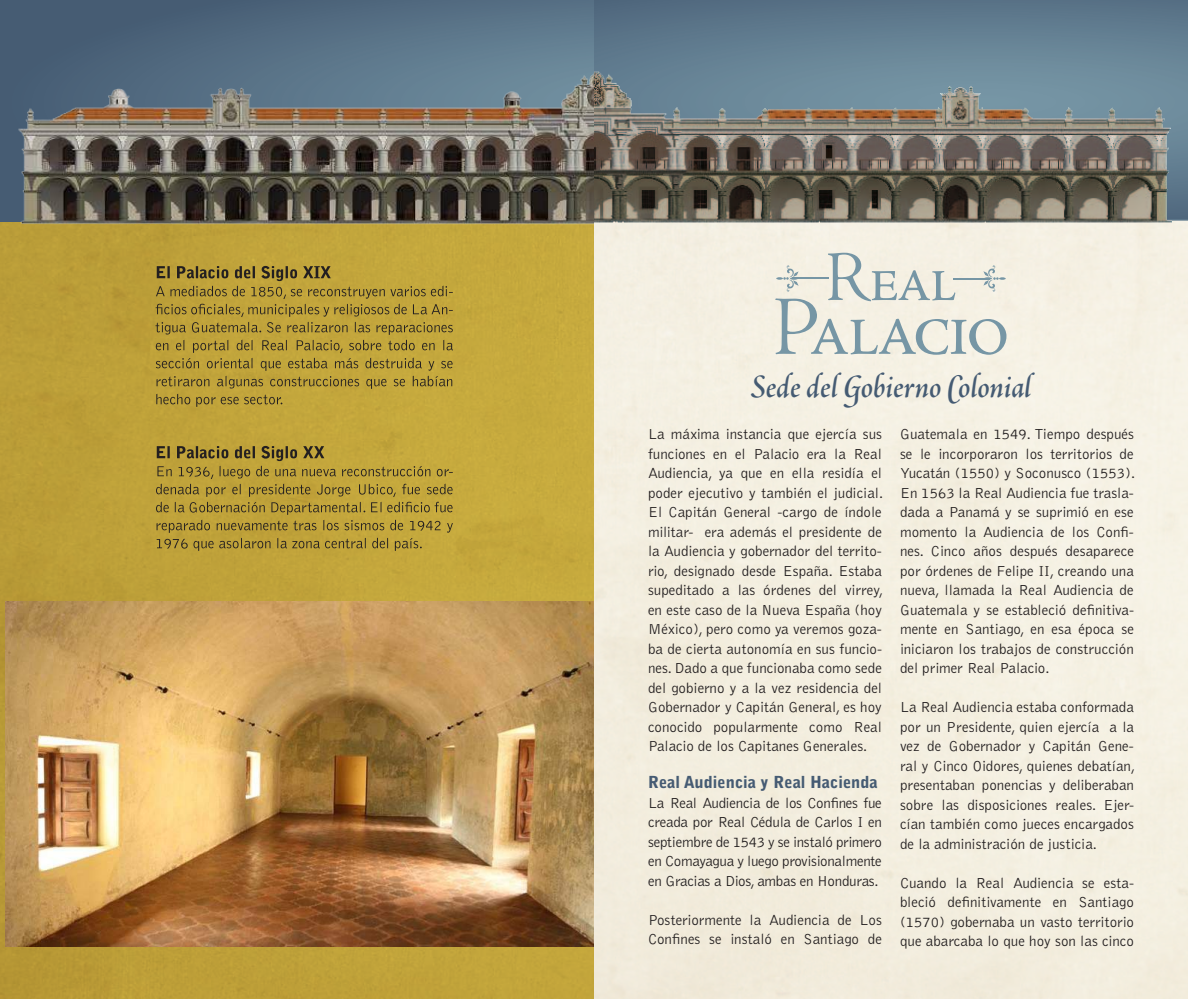
<style>
.page{position:relative;width:1188px;height:999px;background:#fff}
.page>*{position:absolute;margin:0;border:0;box-sizing:border-box;transform-origin:0 0}
.t1{font:87.75px "Adobe Jenson MM SC 371 58";letter-spacing:-.03em;color:#7696a5}
.t2{font:74.25px "Adobe Jenson MM SC 371 49";color:#7696a5}
.t3{font:34.5px "Adobe Jenson MM Sw 524 23";color:#455b73}
.t4{font:900 16.5px "Bell Gothic";color:#455b73}
.t5{font:300 15px/19.5px "Bell Gothic";color:#231f20;text-align:justify}
</style>
<div class="page">
<img style="left:0;top:239px;width:594px;height:760px">
<svg style="left:0;top:0;width:594px;height:37px;background:#4f677d"></svg>
<svg style="left:156px;top:446px;width:297px;height:105px;background:#ad9337"></svg>
<svg style="left:155px;top:266px;width:298px;height:141px;background:#af9538"></svg>
<img style="left:0;top:37px;width:594px;height:202px">
<img style="left:5px;top:602px;width:589px;height:344px">
<svg style="left:594px;top:0;width:594px;height:221px;background:#5c768a"></svg>
<img style="left:594px;top:35px;width:578px;height:202px">
<hr style="left:792px;top:277px;width:37px;height:2px;background:#7696a5">
<svg style="left:776px;top:265px;width:23px;height:27px"></svg>
<hr style="left:953px;top:278px;width:37px;height:2px;background:#7696a5">
<svg style="left:983px;top:265px;width:23px;height:27px"></svg>
<h2 class="t2" style="left:825px;top:238px;width:133px">Real</h2>
<h1 class="t1" style="left:773px;top:280px;width:238px">Palacio</h1>
<h3 class="t3" style="left:751px;top:368px;width:282px">Sede del Gobierno Colonial</h3>
<p class="t5" style="left:648px;top:425px;width:237px">La máxima instancia que ejercía sus funciones en el Palacio era la Real Audiencia, ya que en ella residía el poder ejecutivo y también el judicial.<br>El Capitán General -cargo de índole militar- era además el presidente de la Audiencia y gobernador del territo&shy;rio, designado desde España. Estaba supeditado a las órdenes del virrey, en este caso de la Nueva España (hoy México), pero como ya veremos goza&shy;ba de cierta autonomía en sus funcio&shy;nes. Dado a que funcionaba como sede del gobierno y a la vez residencia del Gobernador y Capitán General, es hoy conocido popularmente como Real Palacio de los Capitanes Generales.</p>
<p class="t4" style="left:648px;top:773px;width:231px">Real Audiencia y Real Hacienda</p>
<p class="t5" style="left:648px;top:794px;width:236px">La Real Audiencia de los Confines fue creada por Real Cédula de Carlos I en septiembre de 1543 y se instaló primero en Comayagua y luego provisionalmente en Gracias a Dios, ambas en Honduras.</p>
<p class="t5" style="left:648px;top:911px;width:236px">Posteriormente la Audiencia de Los<br>Confines se instaló en Santiago de</p>
<p class="t5" style="left:900px;top:425px;width:237px">Guatemala en 1549. Tiempo después se le incorporaron los territorios de Yucatán (1550) y Soconusco (1553).<br>En 1563 la Real Audiencia fue trasla&shy;dada a Panamá y se suprimió en ese momento la Audiencia de los Confi&shy;nes. Cinco años después desaparece por órdenes de Felipe II, creando una nueva, llamada la Real Audiencia de Guatemala y se estableció definitiva&shy;mente en Santiago, en esa época se iniciaron los trabajos de construcción del primer Real Palacio.</p>
<p class="t5" style="left:900px;top:698px;width:237px">La Real Audiencia estaba conformada por un Presidente, quien ejercía a la vez de Gobernador y Capitán Gene&shy;ral y Cinco Oidores, quienes debatían, presentaban ponencias y deliberaban sobre las disposiciones reales. Ejer&shy;cían también como jueces encargados de la administración de justicia.</p>
<p class="t5" style="left:900px;top:874px;width:236px">Cuando la Real Audiencia se esta&shy;bleció definitivamente en Santiago (1570) gobernaba un vasto territorio que abarcaba lo que hoy son las cinco</p>
</div>
